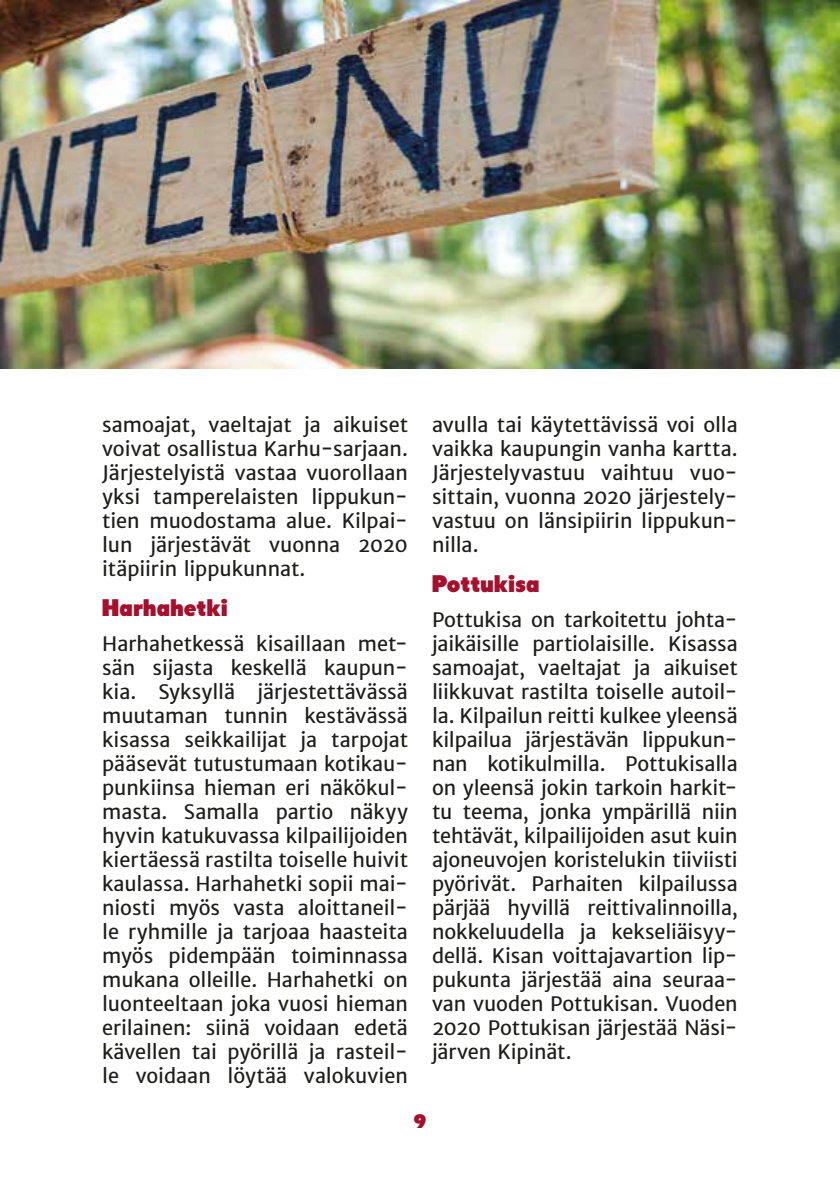
<style>
.page{position:relative;width:840px;height:1191px;background:#fff}
.page>*{position:absolute;margin:0;border:0;box-sizing:border-box;transform-origin:0 0}
.t1{font:24px "Tondu Beta";letter-spacing:.01em;color:#a5102d}
.t2{font:20px/24px "Merriweather Sans";letter-spacing:-.005em;color:#1d1d1b;text-align:justify}
.t3{font:20px "Tondu Beta";color:#a5102d}
</style>
<div class="page">
<img style="left:0;top:0;width:839px;height:369px">
<p class="t2" style="left:102px;top:413px;width:307px">samoajat, vaeltajat ja aikuiset voivat osallistua Karhu-sarjaan.<br>Järjestelyistä vastaa vuorollaan yksi tamperelaisten lippukun&shy;tien muodostama alue. Kilpai&shy;lun järjestävät vuonna 2020 itäpiirin lippukunnat.</p>
<p class="t1" style="left:102px;top:593px;width:127px">Harhahetki</p>
<p class="t2" style="left:102px;top:631px;width:307px">Harhahetkessä kisaillaan met&shy;sän sijasta keskellä kaupun&shy;kia. Syksyllä järjestettävässä muutaman tunnin kestävässä kisassa seikkailijat ja tarpojat pääsevät tutustumaan kotikau&shy;punkiinsa hieman eri näkökul&shy;masta. Samalla partio näkyy hyvin katukuvassa kilpailijoiden kiertäessä rastilta toiselle huivit kaulassa. Harhahetki sopii mai&shy;niosti myös vasta aloittaneil&shy;le ryhmille ja tarjoaa haasteita myös pidempään toiminnassa mukana olleille. Harhahetki on luonteeltaan joka vuosi hieman erilainen: siinä voidaan edetä kävellen tai pyörillä ja rasteil&shy;le voidaan löytää valokuvien</p>
<p class="t2" style="left:432px;top:413px;width:307px">avulla tai käytettävissä voi olla vaikka kaupungin vanha kartta.<br>Järjestelyvastuu vaihtuu vuo&shy;sittain, vuonna 2020 järjestely&shy;vastuu on länsipiirin lippukun&shy;nilla.</p>
<p class="t1" style="left:432px;top:569px;width:109px">Pottukisa</p>
<p class="t2" style="left:432px;top:607px;width:307px">Pottukisa on tarkoitettu johta&shy;jaikäisille partiolaisille. Kisassa samoajat, vaeltajat ja aikuiset liikkuvat rastilta toiselle autoil&shy;la. Kilpailun reitti kulkee yleensä kilpailua järjestävän lippukun&shy;nan kotikulmilla. Pottukisalla on yleensä jokin tarkoin harkit&shy;tu teema, jonka ympärillä niin tehtävät, kilpailijoiden asut kuin ajoneuvojen koristelukin tiiviisti pyörivät. Parhaiten kilpailussa pärjää hyvillä reittivalinnoilla, nokkeluudella ja kekseliäisyy&shy;dellä. Kisan voittajavartion lip&shy;pukunta järjestää aina seuraa&shy;van vuoden Pottukisan. Vuoden 2020 Pottukisan järjestää Näsi&shy;järven Kipinät.</p>
<p class="t3" style="left:413px;top:1109px;width:14px">9</p>
</div>
